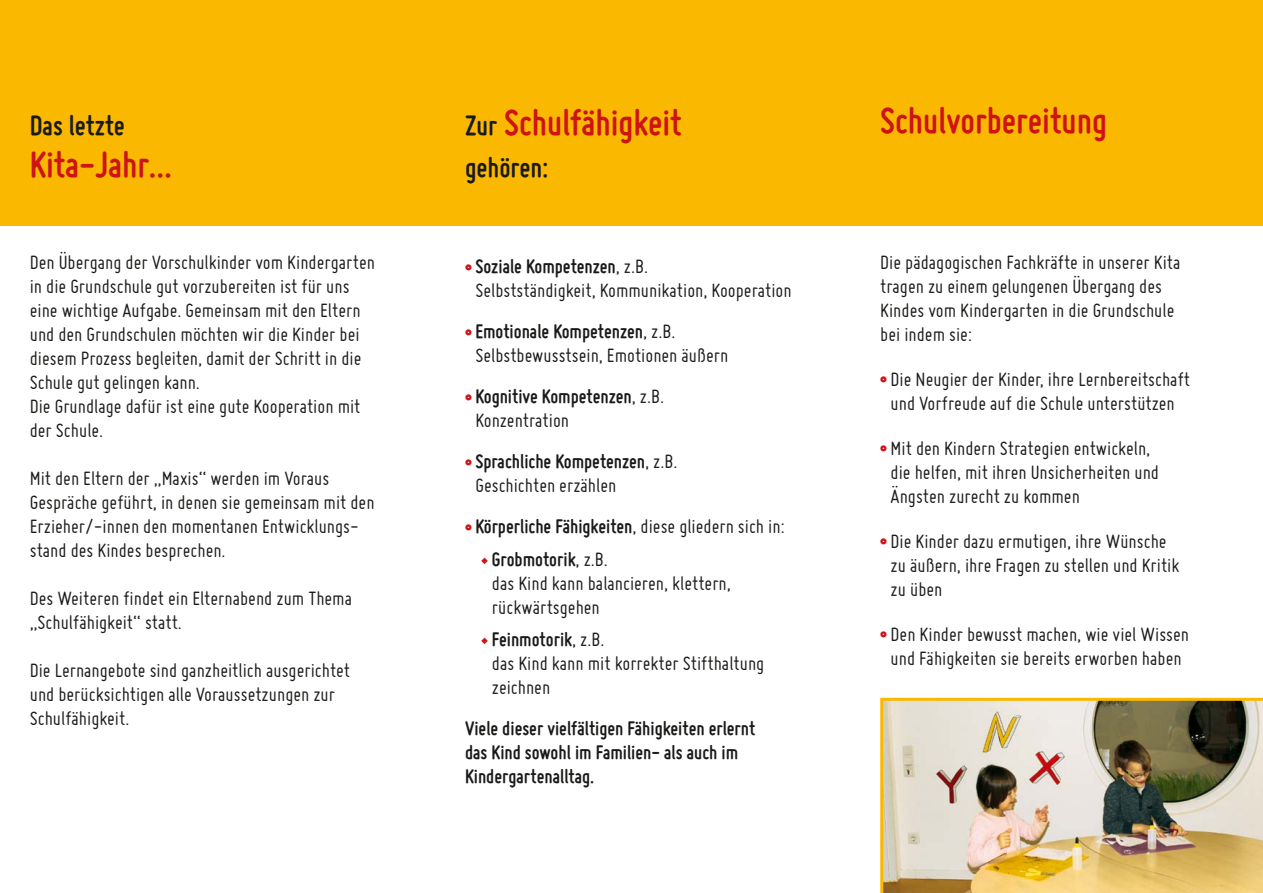
<style>
.page{position:relative;width:1263px;height:893px;background:#fff}
.page>*{position:absolute;margin:0;border:0;box-sizing:border-box;transform-origin:0 0}
.t1{font:700 39px "Miso";color:#cd1316}
.t2{font:700 30px "Miso";color:#1a1a18}
.t3{font:21px/24px "Miso";color:#1a1a18}
.t4{font:700 21px/24px "Miso";color:#1a1a18}
.s1{font-size:30px;color:#1a1a18}
.s2{font-weight:700;font-size:27px;color:#cd1316}
.s3{font-weight:700}
.s4{font-size:27px;color:#cd1316}
.s5{font-weight:400}
.s6{color:#cd1316}
</style>
<div class="page">
<div style="left:0;top:0;width:1263px;height:225px;background:#fbb800"></div>
<img style="left:880px;top:698px;width:383px;height:195px">
<h2 class="t2" style="left:30px;top:108px;width:97px">Das letzte</h2>
<h1 class="t1" style="left:880px;top:98px;width:228px">Schulvorbereitung</h1>
<h1 class="t1" style="left:30px;top:142px;width:143px">Kita-Jahr…</h1>
<h1 class="t1" style="left:465px;top:100px;width:218px"><span class="s1">Zur</span> Schulfähigkeit</h1>
<h2 class="t2" style="left:465px;top:150px;width:85px">gehören:</h2>
<p class="t3" style="left:30px;top:250px;width:347px">Den Übergang der Vorschulkinder vom Kindergarten in die Grundschule gut vorzubereiten ist für uns eine wichtige Aufgabe. Gemeinsam mit den Eltern und den Grundschulen möchten wir die Kinder bei diesem Prozess begleiten, damit der Schritt in die Schule gut gelingen kann.<br>Die Grundlage dafür ist eine gute Kooperation mit der Schule.</p>
<p class="t3" style="left:30px;top:466px;width:346px">Mit den Eltern der „Maxis“ werden im Voraus Gespräche geführt, in denen sie gemeinsam mit den Erzieher/-innen den momentanen Entwicklungs&shy;stand des Kindes besprechen.</p>
<p class="t3" style="left:30px;top:586px;width:324px">Des Weiteren findet ein Elternabend zum Thema „Schulfähigkeit“ statt.</p>
<p class="t3" style="left:30px;top:658px;width:322px">Die Lernangebote sind ganzheitlich ausgerichtet und berücksichtigen alle Voraussetzungen zur<br>Schulfähigkeit.</p>
<p class="t3" style="left:475px;top:254px;width:318px;text-indent:-10px"><span class="s2">•</span> <span class="s3">Soziale Kompetenzen</span>, z.B.<br>Selbstständigkeit, Kommunikation, Kooperation</p>
<p class="t3" style="left:475px;top:319px;width:255px;text-indent:-10px"><span class="s2">•</span> <span class="s3">Emotionale Kompetenzen</span>, z.B.<br>Selbstbewusstsein, Emotionen äußern</p>
<p class="t4" style="left:475px;top:384px;width:190px;text-indent:-10px"><span class="s4">•</span> Kognitive Kompetenzen<span class="s5">, z.B.<br>Konzentration</span></p>
<p class="t3" style="left:475px;top:449px;width:204px;text-indent:-10px"><span class="s2">•</span> <span class="s3">Sprachliche Kompetenzen</span>, z.B.<br>Geschichten erzählen</p>
<p class="t4" style="left:465px;top:514px;width:321px"><span class="s4">•</span> Körperliche Fähigkeiten<span class="s5">, diese gliedern sich in:</span></p>
<p class="t3" style="left:492px;top:547px;width:240px;text-indent:-11px"><span class="s6">◆</span> <span class="s3">Grobmotorik</span>, z.B.<br>das Kind kann balancieren, klettern, rückwärtsgehen</p>
<p class="t3" style="left:492px;top:627px;width:274px;text-indent:-11px"><span class="s6">◆</span> <span class="s3">Feinmotorik</span>, z.B.<br>das Kind kann mit korrekter Stifthaltung zeichnen</p>
<p class="t4" style="left:465px;top:716px;width:292px">Viele dieser vielfältigen Fähigkeiten erlernt das Kind sowohl im Familien- als auch im<br>Kindergartenalltag.</p>
<p class="t3" style="left:880px;top:250px;width:302px">Die pädagogischen Fachkräfte in unserer Kita tragen zu einem gelungenen Übergang des Kindes vom Kindergarten in die Grundschule bei indem sie:</p>
<p class="t3" style="left:880px;top:367px;width:311px;text-align:center"><span class="s2">•</span> Die Neugier der Kinder, ihre Lernbereitschaft und Vorfreude auf die Schule unterstützen</p>
<p class="t3" style="left:891px;top:436px;width:270px;text-indent:-10px"><span class="s2">•</span> Mit den Kindern Strategien entwickeln, die helfen, mit ihren Unsicherheiten und<br>Ängsten zurecht zu kommen</p>
<p class="t3" style="left:891px;top:529px;width:290px;text-indent:-10px"><span class="s2">•</span> Die Kinder dazu ermutigen, ihre Wünsche zu äußern, ihre Fragen zu stellen und Kritik zu üben</p>
<p class="t3" style="left:880px;top:622px;width:310px;text-align:center"><span class="s2">•</span> Den Kinder bewusst machen, wie viel Wissen und Fähigkeiten sie bereits erworben haben</p>
</div>
